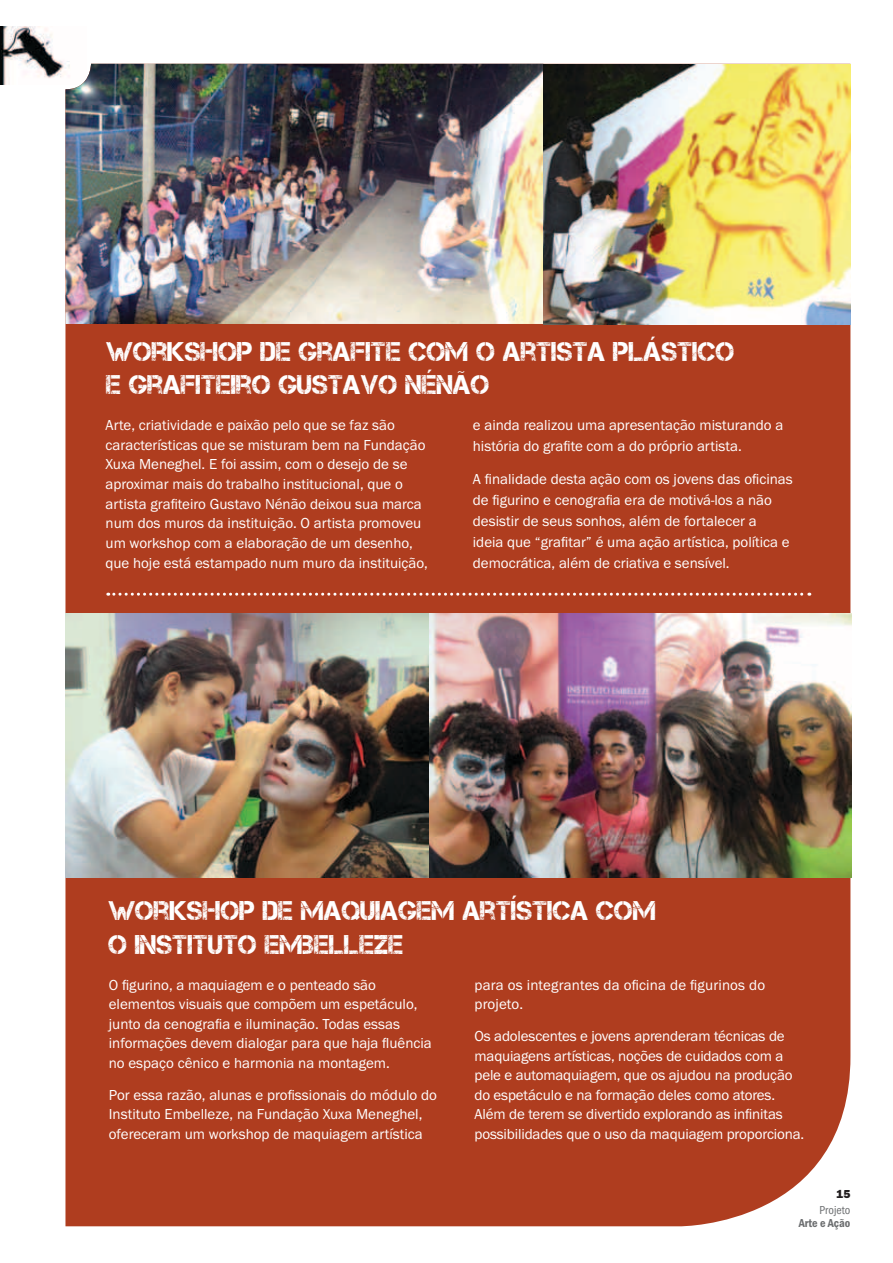
<style>
.page{position:relative;width:893px;height:1263px;background:#fff}
.page>*{position:absolute;margin:0;border:0;box-sizing:border-box;transform-origin:0 0}
.t1{font:27px/34.5px "Captureit";color:#fff}
.t2{font:15px/19.5px "Franklin Gothic Itc T";color:#fff}
.t3{font:600 condensed 12px "Franklin Gothic Itc T";color:#6d6f71}
.t4{font:condensed 12px "Franklin Gothic Itc T";color:#6d6f71}
.t5{font:800 12px "Franklin Gothic Itc T";color:#231f20}
</style>
<div class="page">
<div style="left:65px;top:324px;width:785px;height:902px;background:#af3d1f"></div>
<img style="left:65px;top:614px;width:786px;height:264px">
<img style="left:65px;top:64px;width:785px;height:260px">
<svg style="left:108px;top:593px;width:702px;height:3px"></svg>
<img style="left:0;top:27px;width:87px;height:57px">
<h1 class="t1" style="left:106px;top:335px;width:630px;line-height:33px">WORKSHOP DE GRAFITE COM O ARTISTA PLÁSTICO<br>E GRAFITEIRO GUSTAVO NÉNÃO</h1>
<p class="t2" style="left:106px;top:415px;width:324px">Arte, criatividade e paixão pelo que se faz são características que se misturam bem na Fundação Xuxa Meneghel. E foi assim, com o desejo de se aproximar mais do trabalho institucional, que o artista grafiteiro Gustavo Nénão deixou sua marca num dos muros da instituição. O artista promoveu um workshop com a elaboração de um desenho, que hoje está estampado num muro da instituição,</p>
<p class="t2" style="left:473px;top:414px;width:312px;line-height:20.9px">e ainda realizou uma apresentação misturando a história do grafite com a do próprio artista.</p>
<p class="t2" style="left:473px;top:469px;width:321px;line-height:20.9px">A finalidade desta ação com os jovens das oficinas de figurino e cenografia era de motivá-los a não desistir de seus sonhos, além de fortalecer a<br>ideia que “grafitar” é uma ação artística, política e democrática, além de criativa e sensível.</p>
<h1 class="t1" style="left:108px;top:893px;width:549px">WORKSHOP DE MAQUIAGEM ARTÍSTICA COM<br>O INSTITUTO EMBELLEZE</h1>
<p class="t2" style="left:109px;top:974px;width:325px">O figurino, a maquiagem e o penteado são elementos visuais que compõem um espetáculo, junto da cenografia e iluminação. Todas essas informações devem dialogar para que haja fluência no espaço cênico e harmonia na montagem.</p>
<p class="t2" style="left:109px;top:1085px;width:330px">Por essa razão, alunas e profissionais do módulo do<br>Instituto Embelleze, na Fundação Xuxa Meneghel, ofereceram um workshop de maquiagem artística</p>
<p class="t2" style="left:474px;top:974px;width:292px">para os integrantes da oficina de figurinos do projeto.</p>
<p class="t2" style="left:474px;top:1026px;width:331px">Os adolescentes e jovens aprenderam técnicas de maquiagens artísticas, noções de cuidados com a pele e automaquiagem, que os ajudou na produção do espetáculo e na formação deles como atores.<br>Além de terem se divertido explorando as infinitas possibilidades que o uso da maquiagem proporciona.</p>
<p class="t5" style="left:836px;top:1187px;width:16px">15</p>
<p class="t4" style="left:819px;top:1203px;width:32px">Projeto</p>
<p class="t3" style="left:799px;top:1216px;width:53px">Arte e Ação</p>
</div>
